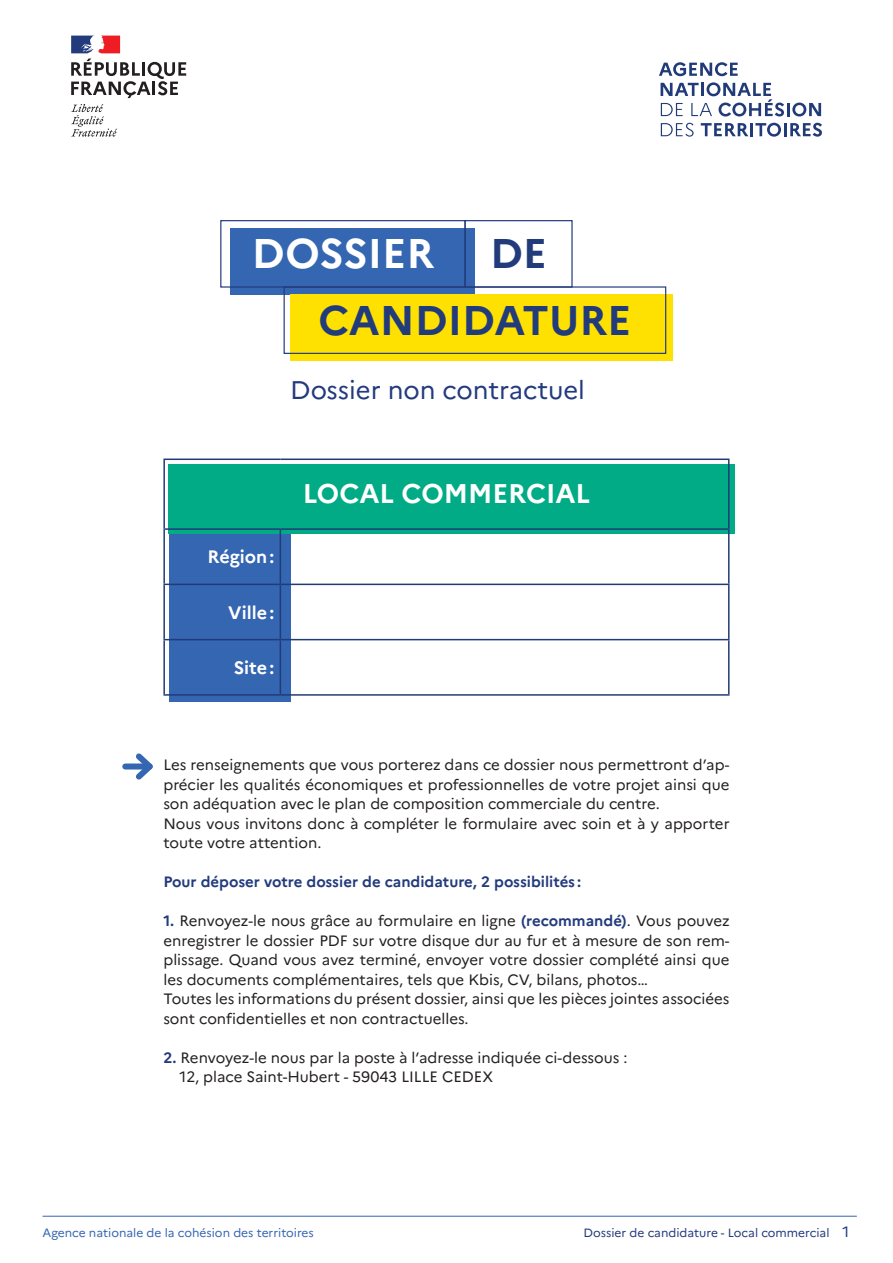
<style>
.page{position:relative;width:893px;height:1263px;background:#fff}
.page>*{position:absolute;margin:0;border:0;box-sizing:border-box;transform-origin:0 0}
.t1{font:700 41.4px "Marianne";color:#223c7b}
.t2{font:700 41.4px "Marianne";color:#fff}
.t3{font:700 27px "Marianne";color:#fff}
.t4{font:25.5px "Marianne";color:#233b7d}
.t5{font:700 18px "Marianne";color:#fff}
.t6{font:15px/19.5px "Marianne";color:#231f20;text-align:justify}
.t7{font:700 15px "Marianne";color:#233b7d}
.t8{font:12px "Marianne";color:#3566b1}
.t9{font:12px "Marianne";color:#233b7d}
.s1{font-weight:700;color:#233b7d}
.s2{font-size:15px}
</style>
<div class="page">
<hr style="left:43px;top:1216px;width:814px;height:1px;background:#3566b1">
<div style="left:169px;top:533px;width:122px;height:57px;background:#3566b1"></div>
<div style="left:169px;top:589px;width:122px;height:57px;background:#3566b1"></div>
<div style="left:169px;top:644px;width:122px;height:58px;background:#3566b1"></div>
<div style="left:169px;top:464px;width:566px;height:69px;background:#00ab85"></div>
<svg style="left:71px;top:59px;width:115px;height:39px"></svg>
<svg style="left:71px;top:104px;width:46px;height:33px"></svg>
<svg style="left:71px;top:36px;width:49px;height:17px"></svg>
<svg style="left:659px;top:62px;width:79px;height:14px"></svg>
<svg style="left:661px;top:82px;width:160px;height:34px"></svg>
<svg style="left:661px;top:123px;width:33px;height:14px"></svg>
<svg style="left:701px;top:123px;width:121px;height:14px"></svg>
<div style="left:231px;top:228px;width:244px;height:66px;background:#3566b1"></div>
<div style="left:290px;top:294px;width:383px;height:67px;background:#ffe101"></div>
<div style="left:284px;top:286px;width:382px;height:68px;border:1px solid #233b7d"></div>
<div style="left:220px;top:220px;width:246px;height:68px;border:1px solid #233b7d"></div>
<div style="left:464px;top:220px;width:109px;height:68px;border:1px solid #233b7d"></div>
<hr style="left:163px;top:458px;width:117px;height:2px;background:#213b79">
<hr style="left:163px;top:460px;width:2px;height:68px;background:#213b79">
<hr style="left:280px;top:458px;width:449px;height:2px;background:#213b79">
<hr style="left:728px;top:460px;width:1px;height:68px;background:#213b79">
<hr style="left:163px;top:528px;width:117px;height:2px;background:#213b79">
<hr style="left:163px;top:530px;width:2px;height:54px;background:#213b79">
<hr style="left:280px;top:528px;width:449px;height:2px;background:#213b79">
<hr style="left:280px;top:530px;width:1px;height:54px;background:#213b79">
<hr style="left:728px;top:530px;width:1px;height:54px;background:#213b79">
<hr style="left:163px;top:584px;width:117px;height:1px;background:#213b79">
<hr style="left:163px;top:585px;width:2px;height:54px;background:#213b79">
<hr style="left:280px;top:584px;width:449px;height:1px;background:#213b79">
<hr style="left:280px;top:585px;width:1px;height:54px;background:#213b79">
<hr style="left:728px;top:585px;width:1px;height:54px;background:#213b79">
<hr style="left:163px;top:639px;width:117px;height:1px;background:#213b79">
<hr style="left:163px;top:640px;width:2px;height:54px;background:#213b79">
<hr style="left:280px;top:639px;width:449px;height:1px;background:#213b79">
<hr style="left:280px;top:640px;width:1px;height:54px;background:#213b79">
<hr style="left:728px;top:640px;width:1px;height:54px;background:#213b79">
<hr style="left:163px;top:694px;width:117px;height:2px;background:#213b79">
<hr style="left:280px;top:694px;width:449px;height:2px;background:#213b79">
<div style="left:125px;top:763px;width:25px;height:6px;background:#3566b1"></div>
<svg style="left:130px;top:753px;width:23px;height:27px"></svg>
<p class="t2" style="left:252px;top:228px;width:184px">DOSSIER</p>
<p class="t1" style="left:490px;top:228px;width:59px">DE</p>
<p class="t1" style="left:318px;top:295px;width:314px">CANDIDATURE</p>
<p class="t4" style="left:290px;top:374px;width:296px">Dossier non contractuel</p>
<p class="t5" style="left:207px;top:546px;width:68px">Région:</p>
<p class="t5" style="left:228px;top:601px;width:48px">Ville:</p>
<p class="t5" style="left:234px;top:657px;width:42px">Site:</p>
<p class="t3" style="left:303px;top:477px;width:289px">LOCAL COMMERCIAL</p>
<p class="t6" style="left:163px;top:755px;width:568px">Les renseignements que vous porterez dans ce dossier nous permettront d’ap&shy;précier les qualités économiques et professionnelles de votre projet ainsi que son adéquation avec le plan de composition commerciale du centre.</p>
<p class="t6" style="left:163px;top:814px;width:568px">Nous vous invitons donc à compléter le formulaire avec soin et à y apporter toute votre attention.</p>
<p class="t7" style="left:163px;top:873px;width:419px">Pour déposer votre dossier de candidature, 2 possibilités :</p>
<p class="t6" style="left:163px;top:911px;width:568px"><span class="s1">1.</span> Renvoyez-le nous grâce au formulaire en ligne <span class="s1">(recommandé)</span>. Vous pouvez enregistrer le dossier PDF sur votre disque dur au fur et à mesure de son rem&shy;plissage. Quand vous avez terminé, envoyer votre dossier complété ainsi que les documents complémentaires, tels que Kbis, CV, bilans, photos…</p>
<p class="t6" style="left:163px;top:989px;width:568px">Toutes les informations du présent dossier, ainsi que les pièces jointes associées sont confidentielles et non contractuelles.</p>
<p class="t6" style="left:163px;top:1048px;width:466px"><span class="s1">2.</span> Renvoyez-le nous par la poste à l’adresse indiquée ci-dessous :</p>
<p class="t6" style="left:180px;top:1067px;width:315px">12, place Saint-Hubert - 59043 LILLE CEDEX</p>
<p class="t8" style="left:43px;top:1225px;width:273px">Agence nationale de la cohésion des territoires</p>
<p class="t9" style="left:584px;top:1225px;width:267px">Dossier de candidature - Local commercial <span class="s2">1</span></p>
</div>
